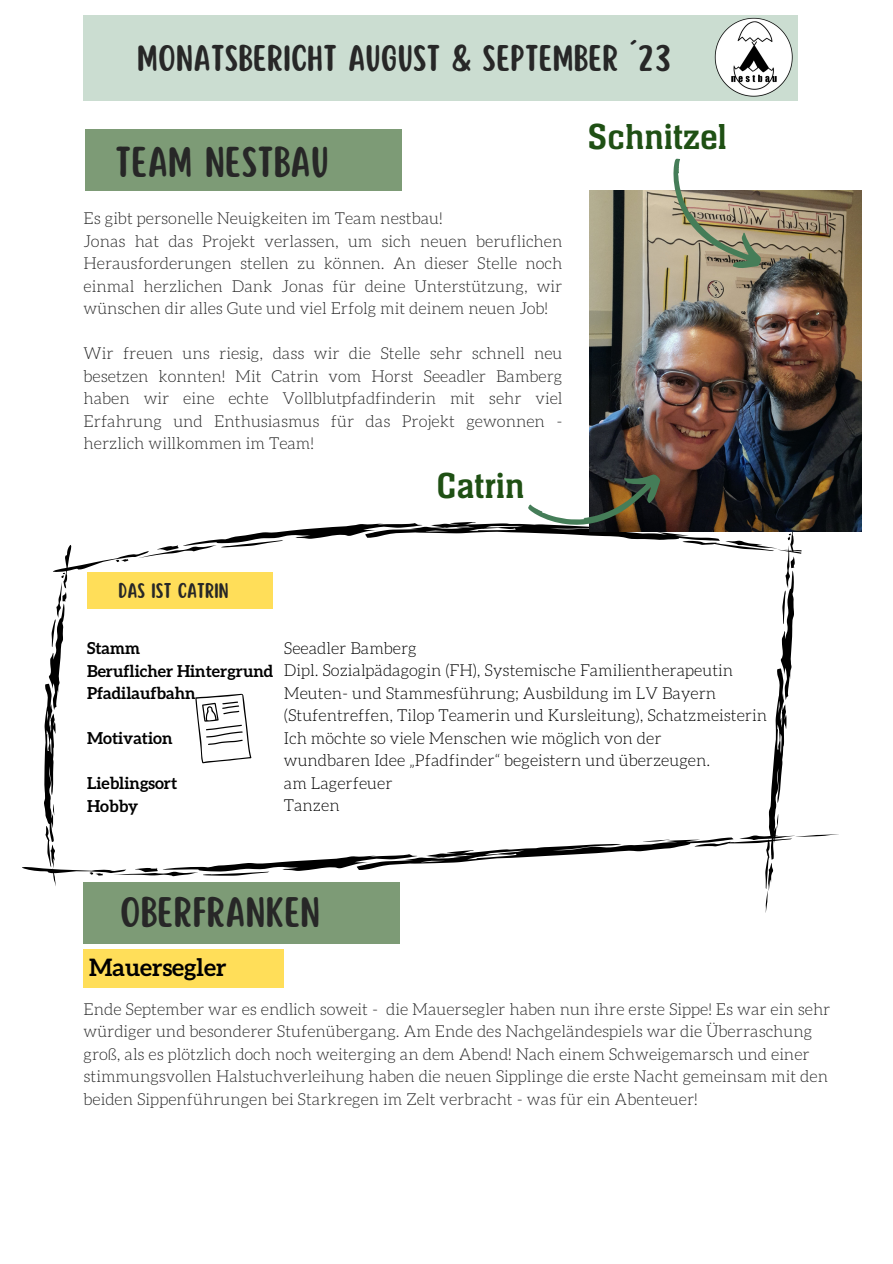
<style>
.page{position:relative;width:893px;height:1264px;background:#fff}
.page>*{position:absolute;margin:0;border:0;box-sizing:border-box;transform-origin:0 0}
.t1{font:37.8px "Scripter";letter-spacing:.01em;color:#272727}
.t2{font:37.5px "Immenhausen";color:#1f5014}
.t3{font:37.35px "Scripter";letter-spacing:.01em;color:#272727}
.t4{font:32.4px "Scripter";letter-spacing:.01em;color:#272727}
.t5{font:700 24px "Aleo";color:#000}
.t6{font:18.6px "Scripter";letter-spacing:.01em;color:#272727}
.t7{font:300 16.5px/22.5px "Aleo";color:#272727;text-align:justify}
.t8{font:300 16.5px "Aleo";color:#000}
.t9{font:700 16.5px "Aleo";color:#000}
</style>
<div class="page">
<div style="left:85px;top:130px;width:316px;height:60px;background:#7d9b76"></div>
<div style="left:84px;top:15px;width:713px;height:85px;background:#cbddd1"></div>
<img style="left:714px;top:17px;width:79px;height:80px">
<svg style="left:22px;top:522px;width:817px;height:391px"></svg>
<div style="left:84px;top:883px;width:315px;height:60px;background:#7d9b76"></div>
<img style="left:589px;top:190px;width:272px;height:341px">
<svg style="left:527px;top:465px;width:140px;height:77px"></svg>
<svg style="left:649px;top:158px;width:120px;height:124px"></svg>
<svg style="left:195px;top:693px;width:56px;height:70px"></svg>
<div style="left:87px;top:572px;width:186px;height:36px;background:#ffde59"></div>
<div style="left:84px;top:949px;width:200px;height:38px;background:#ffde59"></div>
<p class="t4" style="left:137px;top:42px;width:534px">MONATSBERICHT AUGUST &amp; SEPTEMBER ´23</p>
<p class="t1" style="left:115px;top:143px;width:215px">TEAM NESTBAU</p>
<p class="t7" style="left:84px;top:207px;width:360px">Es gibt personelle Neuigkeiten im Team nestbau!</p>
<p class="t7" style="left:84px;top:229px;width:480px">Jonas hat das Projekt verlassen, um sich neuen beruflichen Herausforderungen stellen zu können. An dieser Stelle noch einmal herzlichen Dank Jonas für deine Unterstützung, wir wünschen dir alles Gute und viel Erfolg mit deinem neuen Job!</p>
<p class="t7" style="left:84px;top:342px;width:480px">Wir freuen uns riesig, dass wir die Stelle sehr schnell neu besetzen konnten! Mit Catrin vom Horst Seeadler Bamberg haben wir eine echte Vollblutpfadfinderin mit sehr viel Erfahrung und Enthusiasmus für das Projekt gewonnen - herzlich willkommen im Team!</p>
<p class="t2" style="left:436px;top:464px;width:90px">Catrin</p>
<p class="t2" style="left:587px;top:115px;width:141px">Schnitzel</p>
<p class="t6" style="left:118px;top:581px;width:112px">DAS IST CATRIN</p>
<p class="t9" style="left:87px;top:638px;width:55px">Stamm</p>
<p class="t9" style="left:87px;top:660px;width:188px">Beruflicher Hintergrund</p>
<p class="t9" style="left:87px;top:683px;width:110px">Pfadilaufbahn</p>
<p class="t9" style="left:87px;top:728px;width:87px">Motivation</p>
<p class="t9" style="left:87px;top:773px;width:92px">Lieblingsort</p>
<p class="t9" style="left:87px;top:795px;width:53px">Hobby</p>
<p class="t8" style="left:284px;top:637px;width:134px">Seeadler Bamberg</p>
<p class="t8" style="left:284px;top:660px;width:451px">Dipl. Sozialpädagogin (FH), Systemische Familientherapeutin</p>
<p class="t8" style="left:284px;top:682px;width:434px">Meuten- und Stammesführung; Ausbildung im LV Bayern</p>
<p class="t8" style="left:284px;top:705px;width:484px">(Stufentreffen, Tilop Teamerin und Kursleitung), Schatzmeisterin</p>
<p class="t8" style="left:284px;top:727px;width:379px">Ich möchte so viele Menschen wie möglich von der</p>
<p class="t8" style="left:284px;top:750px;width:428px">wundbaren Idee „Pfadfinder“ begeistern und überzeugen.</p>
<p class="t8" style="left:284px;top:772px;width:110px">am Lagerfeuer</p>
<p class="t8" style="left:284px;top:795px;width:57px">Tanzen</p>
<p class="t3" style="left:120px;top:893px;width:201px">OBERFRANKEN</p>
<p class="t5" style="left:89px;top:952px;width:139px">Mauersegler</p>
<p class="t7" style="left:84px;top:996px;width:748px;text-align:left">Ende September war es endlich soweit - die Mauersegler haben nun ihre erste Sippe! Es war ein sehr würdiger und besonderer Stufenübergang. Am Ende des Nachgeländespiels war die Überraschung groß, als es plötzlich doch noch weiterging an dem Abend! Nach einem Schweigemarsch und einer stimmungsvollen Halstuchverleihung haben die neuen Sipplinge die erste Nacht gemeinsam mit den beiden Sippenführungen bei Starkregen im Zelt verbracht - was für ein Abenteuer!</p>
</div>
